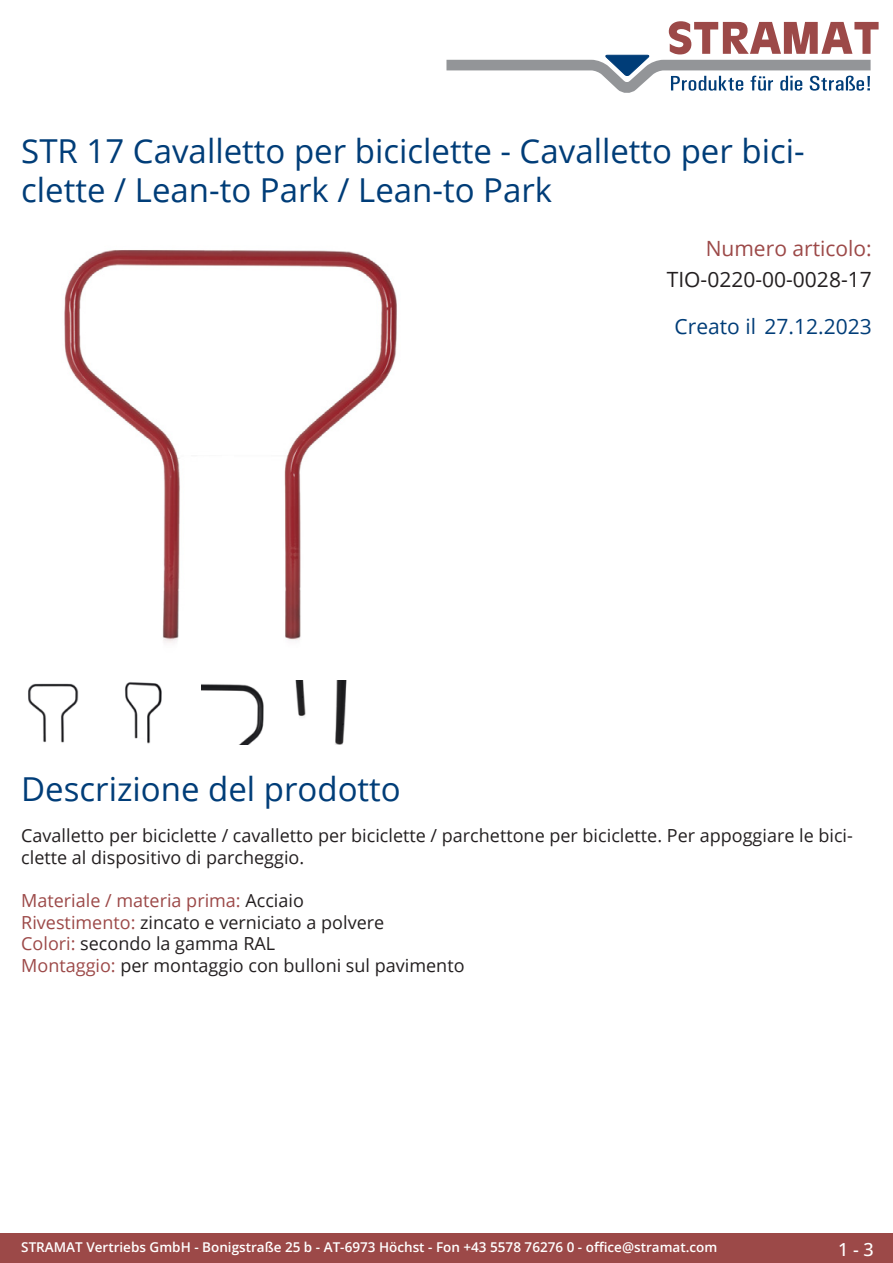
<style>
.page{position:relative;width:893px;height:1263px;background:#fff}
.page>*{position:absolute;margin:0;border:0;box-sizing:border-box;transform-origin:0 0}
.Produkttitel{font:33px/39.6px "Open Sans";color:#003d78}
.TechDaten_Inhalt{font:21px "Open Sans";color:#231f20}
.Erstellungsdatum{font:21px "Open Sans";color:#003d78}
.TechDaten_Überschrif{font:21px "Open Sans";color:#9c4948}
.Beschreibung_Text{font:18px/21.6px "Open Sans";color:#231f20}
.t1{font:500 18px "Open Sans";color:#fff}
.t2{font:600 13.5px "Open Sans";color:#fff}
.s1{color:#9c4948}
</style>
<div class="page">
<div style="left:0;top:1233px;width:893px;height:30px;background:#9c4948"></div>
<svg style="left:446px;top:21px;width:433px;height:72px"></svg>
<img style="left:64px;top:250px;width:333px;height:393px">
<img style="left:28px;top:683px;width:51px;height:60px">
<img style="left:125px;top:682px;width:37px;height:62px">
<img style="left:202px;top:684px;width:62px;height:60px">
<img style="left:295px;top:680px;width:52px;height:64px">
<p class="Produkttitel" style="left:21px;top:130px;width:782px">STR 17 Cavalletto per biciclette - Cavalletto per bici&shy;clette / Lean-to Park / Lean-to Park</p>
<p class="TechDaten_Überschrif" style="left:706px;top:234px;width:167px">Numero articolo:</p>
<p class="TechDaten_Inhalt" style="left:667px;top:265px;width:207px">TIO-0220-00-0028-17</p>
<p class="Erstellungsdatum" style="left:674px;top:312px;width:199px">Creato il 27.12.2023</p>
<p class="Produkttitel" style="left:21px;top:768px;width:381px">Descrizione del prodotto</p>
<p class="Beschreibung_Text" style="left:21px;top:824px;width:832px">Cavalletto per biciclette / cavalletto per biciclette / parchettone per biciclette. Per appoggiare le bici&shy;clette al dispositivo di parcheggio.</p>
<p class="Beschreibung_Text" style="left:21px;top:889px;width:445px"><span class="s1">Materiale / materia prima:</span> Acciaio<br><span class="s1">Rivestimento:</span> zincato e verniciato a polvere<br><span class="s1">Colori:</span> secondo la gamma RAL<br><span class="s1">Montaggio:</span> per montaggio con bulloni sul pavimento</p>
<p class="t2" style="left:21px;top:1238px;width:698px">STRAMAT Vertriebs GmbH - Bonigstraße 25 b - AT-6973 Höchst - Fon +43 5578 76276 0 - office@stramat.com</p>
<p class="t1" style="left:838px;top:1237px;width:37px">1 - 3</p>
</div>
